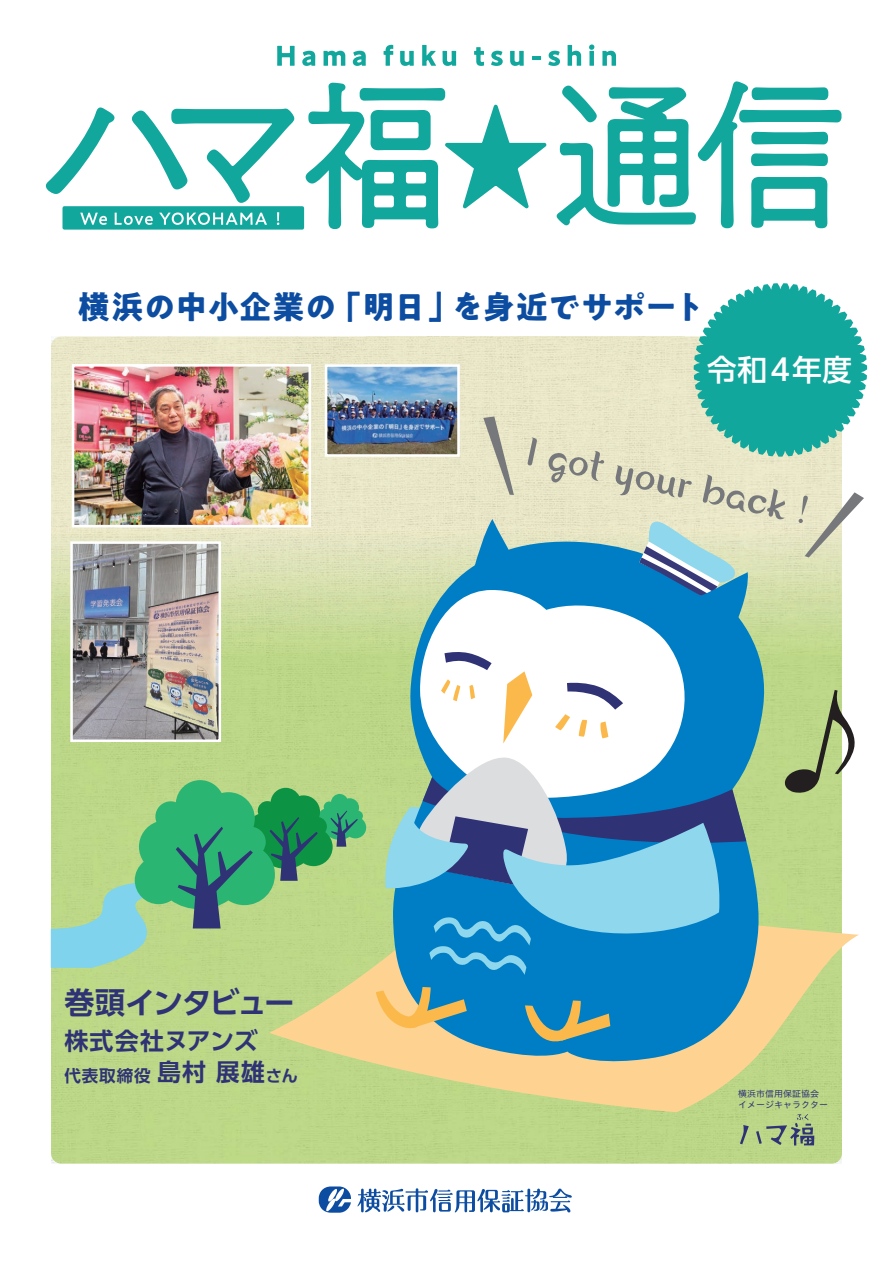
<style>
.page{position:relative;width:893px;height:1263px;background:#fff}
.page>*{position:absolute;margin:0;border:0;box-sizing:border-box;transform-origin:0 0}
.t1{font:500 45px "Suzumushi Std";color:#76787b}
.t2{font:700 32.1px "PA1 Gothic Std N";letter-spacing:.005em;color:#0d4da1}
.t3{font:700 30px "UD Shin Go Pr 6 N De";letter-spacing:-.065em;color:#303276}
.t4{font:500 29.7px "UD Shin Go Pr 6 N";letter-spacing:.055em;color:#fff}
.t5{font:700 24px "UD Shin Go Pr 6 N De";letter-spacing:.005em;color:#303276}
.t6{font:700 16.5px "UD Shin Go Pr 6 N De";letter-spacing:.055em;color:#303276}
.t7{font:8.85px/11.7px "Hiragino UD Sans Std N W4";color:#303276}
.s1{font-size:24px}
</style>
<div class="page">
<svg style="left:104px;top:337px;width:263px;height:258px;background:#e3e4c0"></svg>
<img style="left:51px;top:1163px;width:791px;height:1px">
<img style="left:51px;top:337px;width:53px;height:258px">
<img style="left:367px;top:336px;width:316px;height:259px">
<svg style="left:483px;top:416px;width:31px;height:79px;background:#cbcab3"></svg>
<svg style="left:805px;top:492px;width:59px;height:65px"></svg>
<svg style="left:45px;top:107px;width:250px;height:96px"></svg>
<svg style="left:304px;top:81px;width:538px;height:149px"></svg>
<div style="left:64px;top:208px;width:238px;height:20px;background:#12a79d"></div>
<div style="left:62px;top:206px;width:242px;height:24px;border:3px solid #12a79d"></div>
<svg style="left:80px;top:213px;width:27px;height:12px"></svg>
<svg style="left:115px;top:213px;width:38px;height:12px"></svg>
<svg style="left:159px;top:213px;width:108px;height:12px"></svg>
<svg style="left:277px;top:212px;width:2px;height:13px"></svg>
<svg style="left:277px;top:46px;width:18px;height:20px"></svg>
<svg style="left:302px;top:51px;width:13px;height:15px"></svg>
<svg style="left:323px;top:51px;width:22px;height:15px"></svg>
<svg style="left:353px;top:51px;width:13px;height:15px"></svg>
<svg style="left:384px;top:45px;width:9px;height:21px"></svg>
<svg style="left:400px;top:51px;width:14px;height:15px"></svg>
<svg style="left:422px;top:45px;width:14px;height:21px"></svg>
<svg style="left:442px;top:51px;width:14px;height:15px"></svg>
<svg style="left:474px;top:47px;width:10px;height:19px"></svg>
<svg style="left:491px;top:51px;width:12px;height:15px"></svg>
<svg style="left:510px;top:51px;width:14px;height:15px"></svg>
<svg style="left:532px;top:56px;width:9px;height:4px"></svg>
<svg style="left:548px;top:51px;width:12px;height:15px"></svg>
<svg style="left:568px;top:45px;width:13px;height:21px"></svg>
<svg style="left:589px;top:45px;width:5px;height:21px"></svg>
<svg style="left:602px;top:51px;width:14px;height:15px"></svg>
<svg style="left:357px;top:1188px;width:215px;height:25px"></svg>
<svg style="left:319px;top:1186px;width:32px;height:27px"></svg>
<svg style="left:740px;top:1114px;width:74px;height:31px;background:#9db482"></svg>
<svg style="left:689px;top:283px;width:179px;height:178px"></svg>
<svg style="left:269px;top:881px;width:590px;height:231px;background:#d6d791"></svg>
<svg style="left:392px;top:829px;width:371px;height:239px;background:#5b9db1"></svg>
<svg style="left:473px;top:519px;width:56px;height:21px"></svg>
<svg style="left:404px;top:540px;width:371px;height:289px;background:#58a6b4"></svg>
<svg style="left:420px;top:590px;width:273px;height:164px"></svg>
<svg style="left:503px;top:671px;width:29px;height:72px"></svg>
<svg style="left:441px;top:679px;width:19px;height:22px"></svg>
<svg style="left:469px;top:685px;width:6px;height:14px"></svg>
<svg style="left:639px;top:521px;width:111px;height:117px;background:#65aac8"></svg>
<svg style="left:555px;top:682px;width:68px;height:56px"></svg>
<svg style="left:525px;top:1000px;width:85px;height:42px;background:#5d9397"></svg>
<svg style="left:376px;top:987px;width:91px;height:42px;background:#acae87"></svg>
<svg style="left:444px;top:651px;width:48px;height:19px"></svg>
<svg style="left:382px;top:754px;width:364px;height:221px;background:#5aa2c8"></svg>
<svg style="left:51px;top:780px;width:315px;height:188px;background:#83c185"></svg>
<svg style="left:784px;top:690px;width:71px;height:105px;background:#a7b884"></svg>
<img style="left:76px;top:368px;width:231px;height:155px">
<div style="left:72px;top:364px;width:239px;height:163px;border:3px solid #fff"></div>
<img style="left:74px;top:545px;width:143px;height:193px">
<div style="left:70px;top:541px;width:151px;height:201px;border:3px solid #fff"></div>
<img style="left:329px;top:368px;width:127px;height:85px">
<div style="left:325px;top:364px;width:135px;height:93px;border:3px solid #fff"></div>
<p class="t2" style="left:78px;top:287px;width:629px">横浜の中小企業の「明日」を身近でサポート</p>
<p class="t4" style="left:707px;top:346px;width:147px">令和4年度</p>
<p class="t3" style="left:64px;top:978px;width:231px">巻頭インタビュー</p>
<p class="t5" style="left:64px;top:1021px;width:195px">株式会社ヌアンズ</p>
<p class="t6" style="left:64px;top:1062px;width:235px">代表取締役 <span class="s1">島村 展雄</span>さん</p>
<h1 class="t1" style="left:533px;top:419px;width:307px;rotate:12deg">I got your back！</h1>
<p class="t7" style="left:738px;top:1087px;width:91px">横浜市信用保証協会イメージキャラクター</p>
</div>
